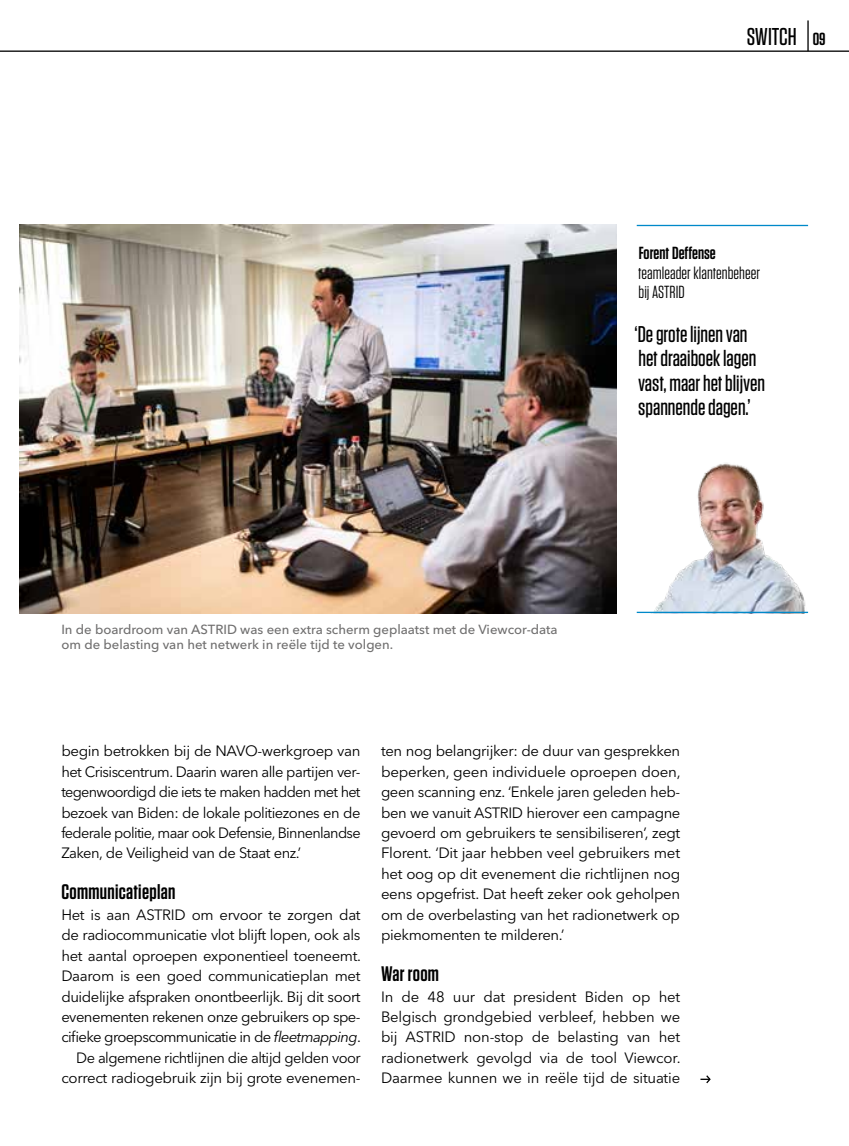
<style>
.page{position:relative;width:849px;height:1146px;background:#fff}
.page>*{position:absolute;margin:0;border:0;box-sizing:border-box;transform-origin:0 0}
.t1{font:500 24.32px "Tungsten";color:#000}
.t2{font:500 22.75px/24.5px "Tungsten";color:#000}
.t3{font:600 21px "Tungsten";letter-spacing:.015em;color:#000}
.t4{font:17.5px/19.2px "Tungsten";letter-spacing:.005em;color:#000}
.t5{font:600 17.5px "Tungsten";color:#000}
.t6{font:14.88px/20.5px "Avenir Next LT Pro";letter-spacing:-.03em;color:#000;text-align:justify}
.t7{font:500 13.12px/15.8px "Avenir Next LT Pro";color:#706f6f}
.s1{font-weight:600;font-size:17.5px}
.s2{font-style:italic}
</style>
<div class="page">
<img style="left:636px;top:463px;width:171px;height:149px">
<img style="left:20px;top:225px;width:596px;height:388px">
<hr style="left:0;top:51px;width:848px;height:1px;background:#000">
<hr style="left:807px;top:20px;width:1px;height:31px;background:#000">
<svg style="left:700px;top:1075px;width:11px;height:9px"></svg>
<hr style="left:636px;top:225px;width:171px;height:1px;background:#0089c9">
<hr style="left:636px;top:612px;width:171px;height:1px;background:#0089c9">
<h1 class="t1" style="left:746px;top:24px;width:80px">SWITCH <span class="s1">09</span></h1>
<p class="t5" style="left:638px;top:244px;width:79px">Forent Deffense</p>
<p class="t4" style="left:638px;top:263px;width:123px">teamleader klantenbeheer bij ASTRID</p>
<h2 class="t2" style="left:634px;top:322px;width:132px">‘De grote lijnen van het draaiboek lagen vast, maar het blijven spannende dagen.’</h2>
<p class="t7" style="left:61px;top:621px;width:497px">In de boardroom van ASTRID was een extra scherm geplaatst met de Viewcor-data om de belasting van het netwerk in reële tijd te volgen.</p>
<p class="t6" style="left:61px;top:741px;width:301px">begin betrokken bij de NAVO-werkgroep van het Crisiscentrum. Daarin waren alle partijen ver&shy;tegenwoordigd die iets te maken hadden met het bezoek van Biden: de lokale politiezones en de federale politie, maar ook Defensie, Binnenlandse Zaken, de Veiligheid van de Staat enz.’</p>
<h3 class="t3" style="left:61px;top:881px;width:115px">Communicatieplan</h3>
<p class="t6" style="left:61px;top:904px;width:301px;text-align:right">Het is aan ASTRID om ervoor te zorgen dat de radiocommunicatie vlot blijft lopen, ook als het aantal oproepen exponentieel toeneemt.<br>Daarom is een goed communicatieplan met duidelijke afspraken onontbeerlijk. Bij dit soort evenementen rekenen onze gebruikers op spe&shy;cifieke groepscommunicatie in de <span class="s2">fleetmapping</span>.<br>De algemene richtlijnen die altijd gelden voor correct radiogebruik zijn bij grote evenemen-</p>
<p class="t6" style="left:381px;top:741px;width:301px">ten nog belangrijker: de duur van gesprekken beperken, geen individuele oproepen doen, geen scanning enz. ‘Enkele jaren geleden heb&shy;ben we vanuit ASTRID hierover een campagne gevoerd om gebruikers te sensibiliseren’, zegt Florent. ‘Dit jaar hebben veel gebruikers met het oog op dit evenement die richtlijnen nog eens opgefrist. Dat heeft zeker ook geholpen om de overbelasting van het radionetwerk op piekmomenten te milderen.’</p>
<h3 class="t3" style="left:381px;top:963px;width:60px">War room</h3>
<p class="t6" style="left:381px;top:986px;width:301px">In de 48 uur dat president Biden op het Belgisch grondgebied verbleef, hebben we bij ASTRID non-stop de belasting van het radionetwerk gevolgd via de tool Viewcor.<br>Daarmee kunnen we in reële tijd de situatie</p>
</div>
